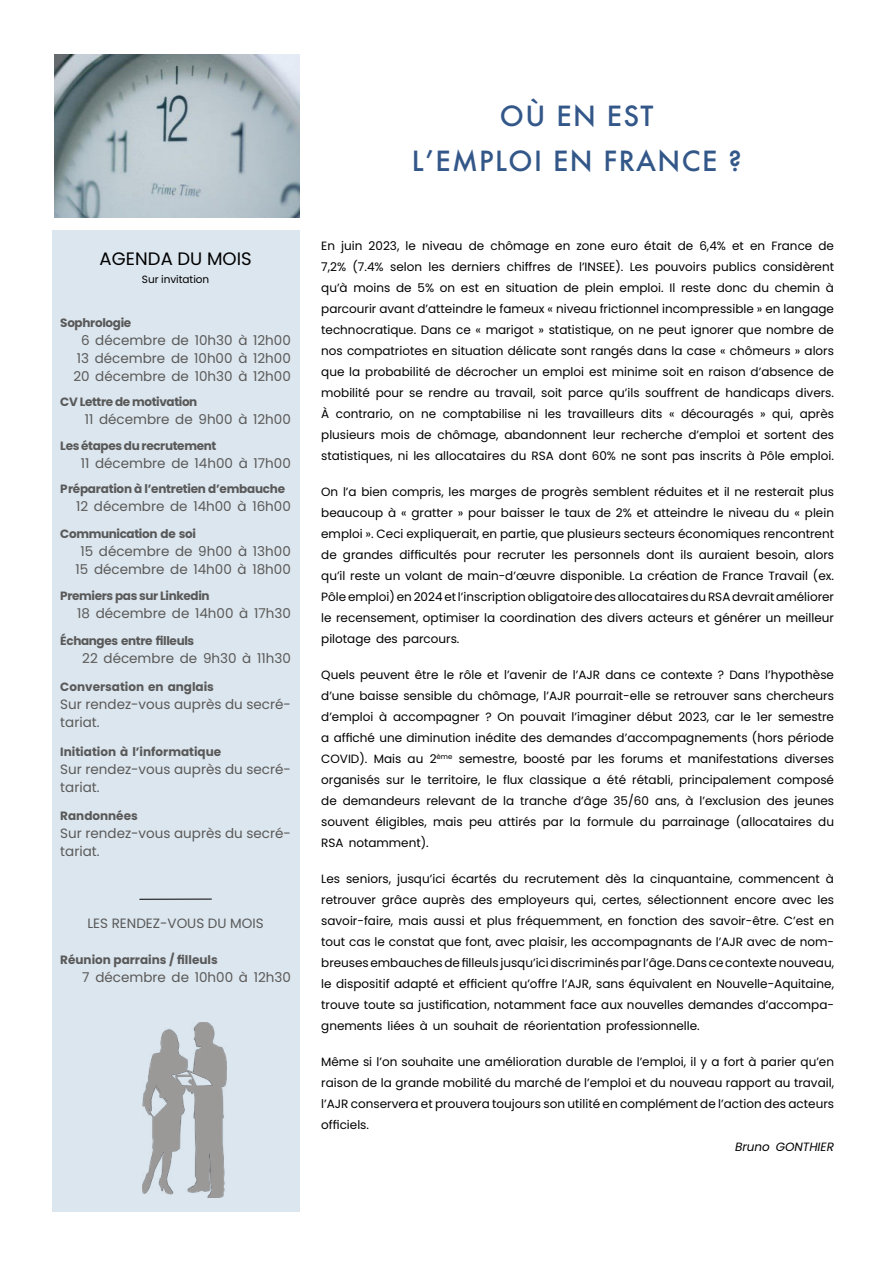
<style>
.page{position:relative;width:893px;height:1263px;background:#fff}
.page>*{position:absolute;margin:0;border:0;box-sizing:border-box;transform-origin:0 0}
.t1{font:500 27px/45px "Futura";letter-spacing:.05em;color:#325788;text-align:center}
.t2{font:18px "Poppins";letter-spacing:.005em;color:#000}
.t3{font:13.5px/18px "Poppins";color:#5a5958}
.t4{font:13.5px "Poppins";color:#595959}
.t5{font:12px/21px "Poppins";color:#000;text-align:justify}
.t6{font:700 12px "Poppins";letter-spacing:-.03em;color:#595959}
.t7{font:700 12px "Poppins";color:#595959}
.t8{font:italic 12px "Poppins";color:#000}
.t9{font:10.5px "Poppins";letter-spacing:-.005em;color:#000}
</style>
<div class="page">
<div style="left:52px;top:231px;width:247px;height:981px;background:#dce6ee"></div>
<img style="left:143px;top:1022px;width:84px;height:176px">
<hr style="left:140px;top:899px;width:71px;height:1px;background:#000">
<img style="left:54px;top:54px;width:246px;height:164px">
<h2 class="t2" style="left:99px;top:248px;width:154px">AGENDA DU MOIS</h2>
<p class="t9" style="left:142px;top:273px;width:69px">Sur invitation</p>
<p class="t6" style="left:60px;top:316px;width:72px">Sophrologie</p>
<p class="t3" style="left:73px;top:331px;width:219px;text-align:center">6 décembre de 10h30 à 12h00<br>13 décembre de 10h00 à 12h00<br>20 décembre de 10h30 à 12h00</p>
<p class="t6" style="left:60px;top:395px;width:139px">CV Lettre de motivation</p>
<p class="t3" style="left:85px;top:411px;width:208px">11 décembre de 9h00 à 12h00</p>
<p class="t6" style="left:60px;top:439px;width:158px">Les étapes du recrutement</p>
<p class="t3" style="left:81px;top:454px;width:212px">11 décembre de 14h00 à 17h00</p>
<p class="t6" style="left:60px;top:482px;width:226px">Préparation à l’entretien d’embauche</p>
<p class="t3" style="left:76px;top:498px;width:216px">12 décembre de 14h00 à 16h00</p>
<p class="t6" style="left:60px;top:527px;width:137px">Communication de soi</p>
<p class="t3" style="left:75px;top:543px;width:217px;text-align:center">15 décembre de 9h00 à 13h00<br>15 décembre de 14h00 à 18h00</p>
<p class="t6" style="left:60px;top:589px;width:151px">Premiers pas sur Linkedin</p>
<p class="t3" style="left:77px;top:604px;width:215px">18 décembre de 14h00 à 17h30</p>
<p class="t6" style="left:60px;top:634px;width:135px">Échanges entre filleuls</p>
<p class="t3" style="left:82px;top:649px;width:210px">22 décembre de 9h30 à 11h30</p>
<p class="t7" style="left:60px;top:680px;width:155px">Conversation en anglais</p>
<p class="t3" style="left:60px;top:696px;width:232px">Sur rendez-vous auprès du secré&shy;tariat.</p>
<p class="t7" style="left:60px;top:745px;width:162px">Initiation à l’informatique</p>
<p class="t3" style="left:60px;top:760px;width:232px">Sur rendez-vous auprès du secré&shy;tariat.</p>
<p class="t7" style="left:60px;top:809px;width:79px">Randonnées</p>
<p class="t3" style="left:60px;top:825px;width:232px">Sur rendez-vous auprès du secré&shy;tariat.</p>
<p class="t4" style="left:87px;top:916px;width:178px">LES RENDEZ-VOUS DU MOIS</p>
<p class="t7" style="left:60px;top:953px;width:159px">Réunion parrains / filleuls</p>
<p class="t3" style="left:82px;top:969px;width:210px">7 décembre de 10h00 à 12h30</p>
<h1 class="t1" style="left:412px;top:93px;width:331px">OÙ EN EST<br>LʼEMPLOI EN FRANCE ?</h1>
<p class="t5" style="left:321px;top:235px;width:514px">En juin 2023, le niveau de chômage en zone euro était de 6,4% et en France de 7,2% (7.4% selon les derniers chiffres de l’INSEE). Les pouvoirs publics considèrent qu’à moins de 5% on est en situation de plein emploi. Il reste donc du chemin à parcourir avant d’atteindre le fameux « niveau frictionnel incompressible » en langage technocratique. Dans ce « marigot » statistique, on ne peut ignorer que nombre de nos compatriotes en situation délicate sont rangés dans la case « chômeurs » alors que la probabilité de décrocher un emploi est minime soit en raison d’absence de mobilité pour se rendre au travail, soit parce qu’ils souffrent de handicaps divers.<br>À contrario, on ne comptabilise ni les travailleurs dits « découragés » qui, après plusieurs mois de chômage, abandonnent leur recherche d’emploi et sortent des statistiques, ni les allocataires du RSA dont 60% ne sont pas inscrits à Pôle emploi.</p>
<p class="t5" style="left:321px;top:481px;width:514px">On l’a bien compris, les marges de progrès semblent réduites et il ne resterait plus beaucoup à « gratter » pour baisser le taux de 2% et atteindre le niveau du « plein emploi ». Ceci expliquerait, en partie, que plusieurs secteurs économiques rencontrent de grandes difficultés pour recruter les personnels dont ils auraient besoin, alors qu’il reste un volant de main-d’œuvre disponible. La création de France Travail (ex.<br>Pôle emploi) en 2024 et l’inscription obligatoire des allocataires du RSA devrait améliorer le recensement, optimiser la coordination des divers acteurs et générer un meilleur pilotage des parcours.</p>
<p class="t5" style="left:321px;top:664px;width:514px">Quels peuvent être le rôle et l’avenir de l’AJR dans ce contexte ? Dans l’hypothèse d’une baisse sensible du chômage, l’AJR pourrait-elle se retrouver sans chercheurs d’emploi à accompagner ? On pouvait l’imaginer début 2023, car le 1er semestre a affiché une diminution inédite des demandes d’accompagnements (hors période COVID). Mais au 2<sup>ème</sup> semestre, boosté par les forums et manifestations diverses organisés sur le territoire, le flux classique a été rétabli, principalement composé de demandeurs relevant de la tranche d’âge 35/60 ans, à l’exclusion des jeunes souvent éligibles, mais peu attirés par la formule du parrainage (allocataires du RSA notamment).</p>
<p class="t5" style="left:321px;top:868px;width:514px">Les seniors, jusqu’ici écartés du recrutement dès la cinquantaine, commencent à retrouver grâce auprès des employeurs qui, certes, sélectionnent encore avec les savoir-faire, mais aussi et plus fréquemment, en fonction des savoir-être. C’est en tout cas le constat que font, avec plaisir, les accompagnants de l’AJR avec de nom&shy;breuses embauches de filleuls jusqu’ici discriminés par l’âge. Dans ce contexte nouveau, le dispositif adapté et efficient qu’offre l’AJR, sans équivalent en Nouvelle-Aquitaine, trouve toute sa justification, notamment face aux nouvelles demandes d’accompa&shy;gnements liées à un souhait de réorientation professionnelle.</p>
<p class="t5" style="left:321px;top:1051px;width:514px">Même si l’on souhaite une amélioration durable de l’emploi, il y a fort à parier qu’en raison de la grande mobilité du marché de l’emploi et du nouveau rapport au travail, l’AJR conservera et prouvera toujours son utilité en complément de l’action des acteurs officiels.</p>
<p class="t8" style="left:735px;top:1140px;width:100px">Bruno GONTHIER</p>
</div>
